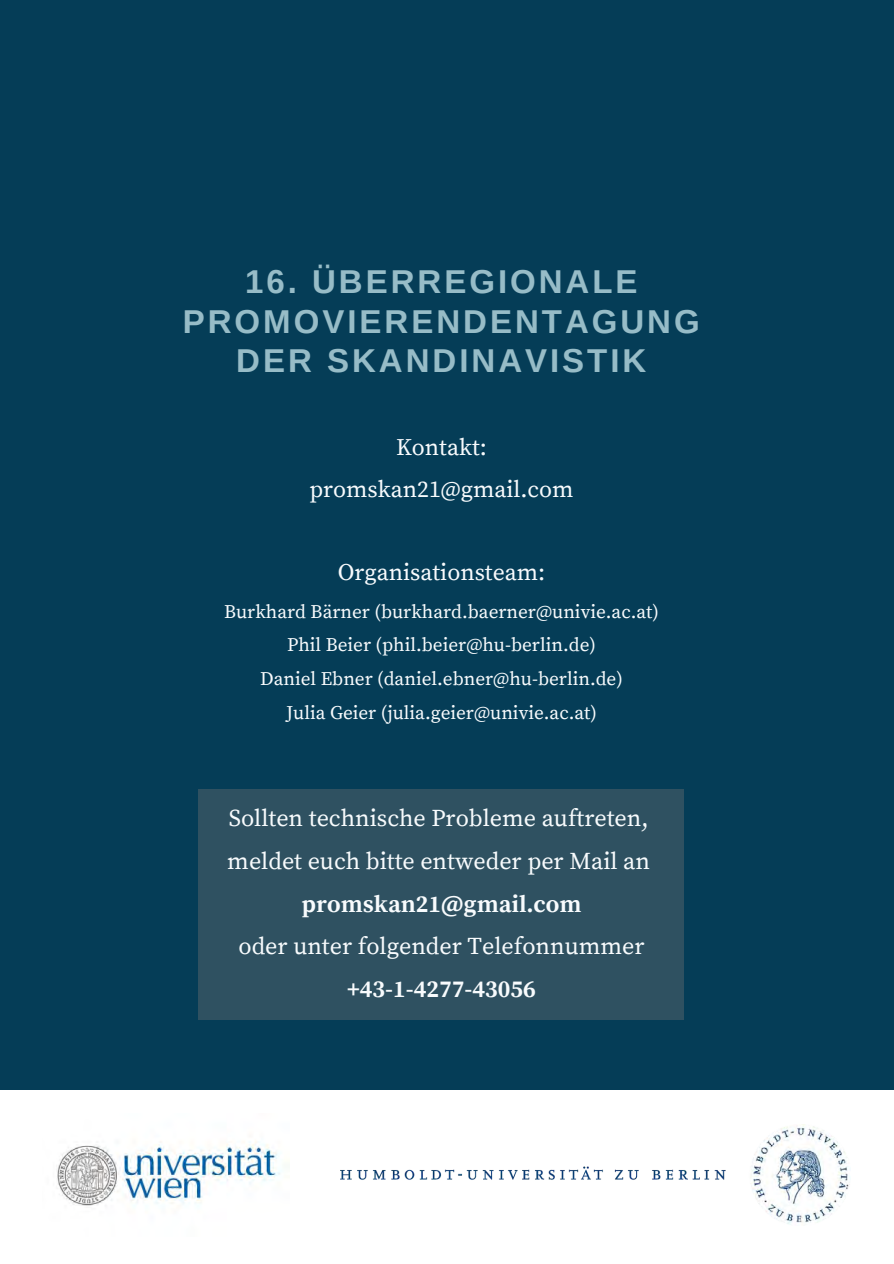
<style>
.page{position:relative;width:894px;height:1264px;background:#fff}
.page>*{position:absolute;margin:0;border:0;box-sizing:border-box;transform-origin:0 0}
.t1{font:700 33px/39.5px "Arimo";letter-spacing:.09em;color:#97bcc7;text-align:center}
.t2{font:24px "Source Serif Pro";color:#f8fbfd}
.t3{font:700 24px "Source Serif Pro";color:#f8fbfd}
.t4{font:23.7px "Source Serif Pro";color:#f8fbfd}
.t5{font:19.2px "Source Serif Pro";color:#f8fbfd}
</style>
<div class="page">
<div style="left:0;top:0;width:893px;height:1089px;background:#053d57"></div>
<div style="left:198px;top:788px;width:486px;height:231px;background:#2f5161"></div>
<img style="left:57px;top:1141px;width:223px;height:65px">
<img style="left:340px;top:1124px;width:510px;height:101px">
<p class="t1" style="left:183px;top:262px;width:518px">16. ÜBERREGIONALE<br>PROMOVIERENDENTAGUNG<br>DER SKANDINAVISTIK</p>
<p class="t4" style="left:396px;top:433px;width:92px">Kontakt:</p>
<p class="t4" style="left:309px;top:475px;width:265px">promskan21@gmail.com</p>
<p class="t4" style="left:337px;top:558px;width:209px">Organisationsteam:</p>
<p class="t5" style="left:224px;top:600px;width:436px">Burkhard Bärner (burkhard.baerner@univie.ac.at)</p>
<p class="t5" style="left:287px;top:633px;width:310px">Phil Beier (phil.beier@hu-berlin.de)</p>
<p class="t5" style="left:260px;top:667px;width:364px">Daniel Ebner (daniel.ebner@hu-berlin.de)</p>
<p class="t5" style="left:286px;top:701px;width:312px">Julia Geier (julia.geier@univie.ac.at)</p>
<p class="t2" style="left:229px;top:804px;width:421px">Sollten technische Probleme auftreten,</p>
<p class="t2" style="left:227px;top:846px;width:424px">meldet euch bitte entweder per Mail an</p>
<p class="t3" style="left:301px;top:889px;width:281px">promskan21@gmail.com</p>
<p class="t2" style="left:238px;top:932px;width:407px">oder unter folgender Telefonnummer</p>
<p class="t3" style="left:347px;top:975px;width:190px">+43-1-4277-43056</p>
</div>
